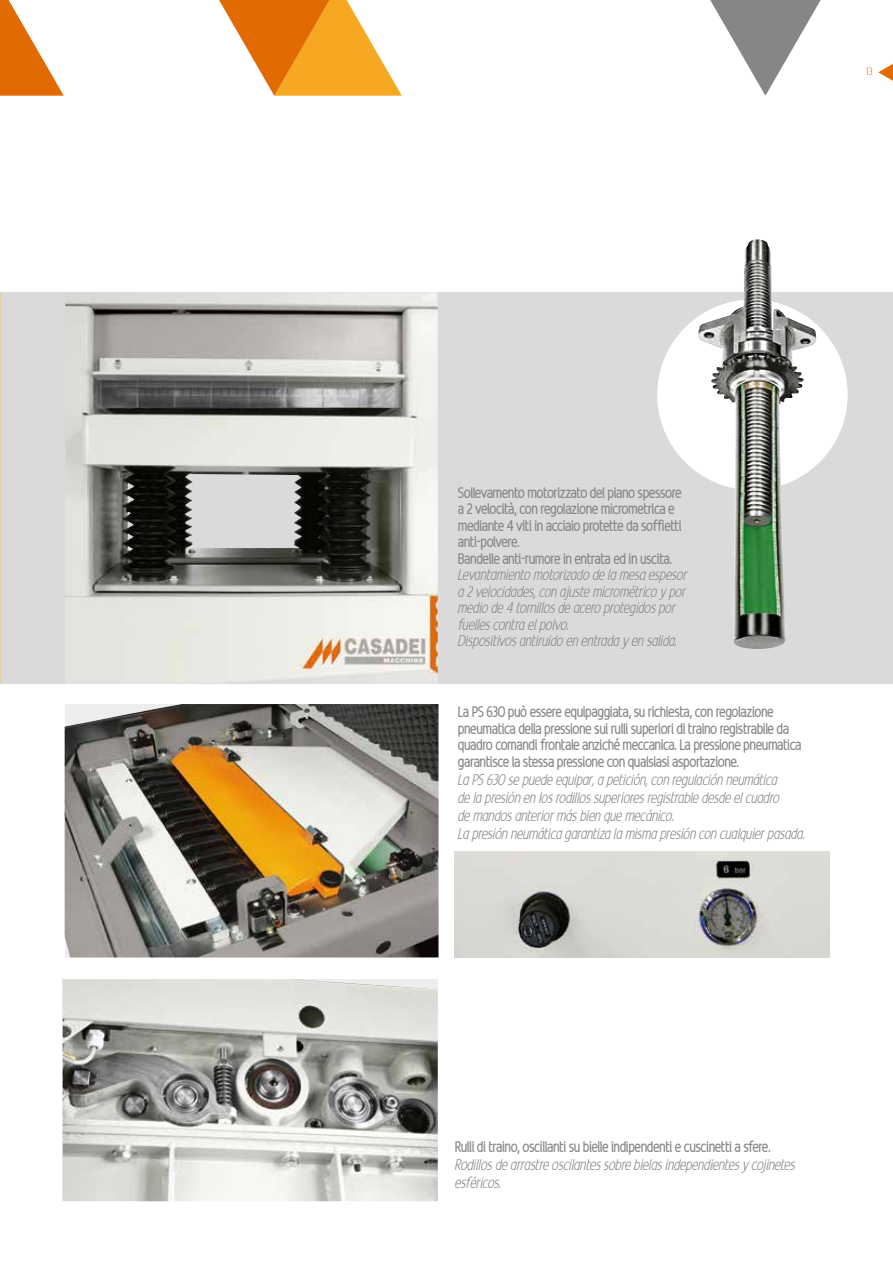
<style>
.page{position:relative;width:893px;height:1263px;background:#fff}
.page>*{position:absolute;margin:0;border:0;box-sizing:border-box;transform-origin:0 0}
.t1{font:15px/16.5px "Revalo Modern";letter-spacing:-.03em;color:#878686}
.t2{font:italic 300 15px/16.5px "Revalo Modern";letter-spacing:-.01em;color:#878686}
.t3{font:300 10.5px "Revalo Modern";color:#e16a03}
</style>
<div class="page">
<svg style="left:878px;top:64px;width:15px;height:17px"></svg>
<svg style="left:710px;top:0;width:111px;height:96px"></svg>
<svg style="left:219px;top:0;width:183px;height:96px"></svg>
<img style="left:63px;top:979px;width:375px;height:222px">
<div style="left:0;top:292px;width:893px;height:392px;background:#dadada"></div>
<img style="left:455px;top:852px;width:374px;height:105px">
<img style="left:65px;top:704px;width:373px;height:253px">
<img style="left:65px;top:292px;width:373px;height:391px">
<div style="left:659px;top:301px;width:187px;height:188px;background:#fff;border-radius:50%"></div>
<img style="left:698px;top:239px;width:118px;height:410px">
<svg style="left:0;top:0;width:64px;height:96px"></svg>
<p class="t3" style="left:866px;top:64px;width:8px">13</p>
<p class="t1" style="left:458px;top:483px;width:225px">Sollevamento motorizzato del piano spessore a 2 velocità, con regolazione micrometrica e mediante 4 viti in acciaio protette da soffietti anti-polvere.<br>Bandelle anti-rumore in entrata ed in uscita.</p>
<p class="t2" style="left:458px;top:566px;width:231px">Levantamiento motorizado de la mesa espesor a 2 velocidades, con ajuste micrométrico y por medio de 4 tornillos de acero protegidos por fuelles contra el polvo.<br>Dispositivos antiruido en entrada y en salida.</p>
<p class="t1" style="left:458px;top:703px;width:345px">La PS 630 può essere equipaggiata, su richiesta, con regolazione pneumatica della pressione sui rulli superiori di traino registrabile da quadro comandi frontale anziché meccanica. La pressione pneumatica garantisce la stessa pressione con qualsiasi asportazione.</p>
<p class="t2" style="left:458px;top:770px;width:349px;line-height:18px">La PS 630 se puede equipar, a petición, con regulación neumática<br>de la presión en los rodillos superiores registrable desde el cuadro<br>de mandos anterior más bien que mecánico.<br>La presión neumática garantiza la misma presión con cualquier pasada.</p>
<p class="t1" style="left:455px;top:1138px;width:317px">Rulli di traino, oscillanti su bielle indipendenti e cuscinetti a sfere.</p>
<p class="t2" style="left:455px;top:1155px;width:342px;line-height:18px">Rodillos de arrastre oscilantes sobre bielas independientes y cojinetes esféricos.</p>
</div>
